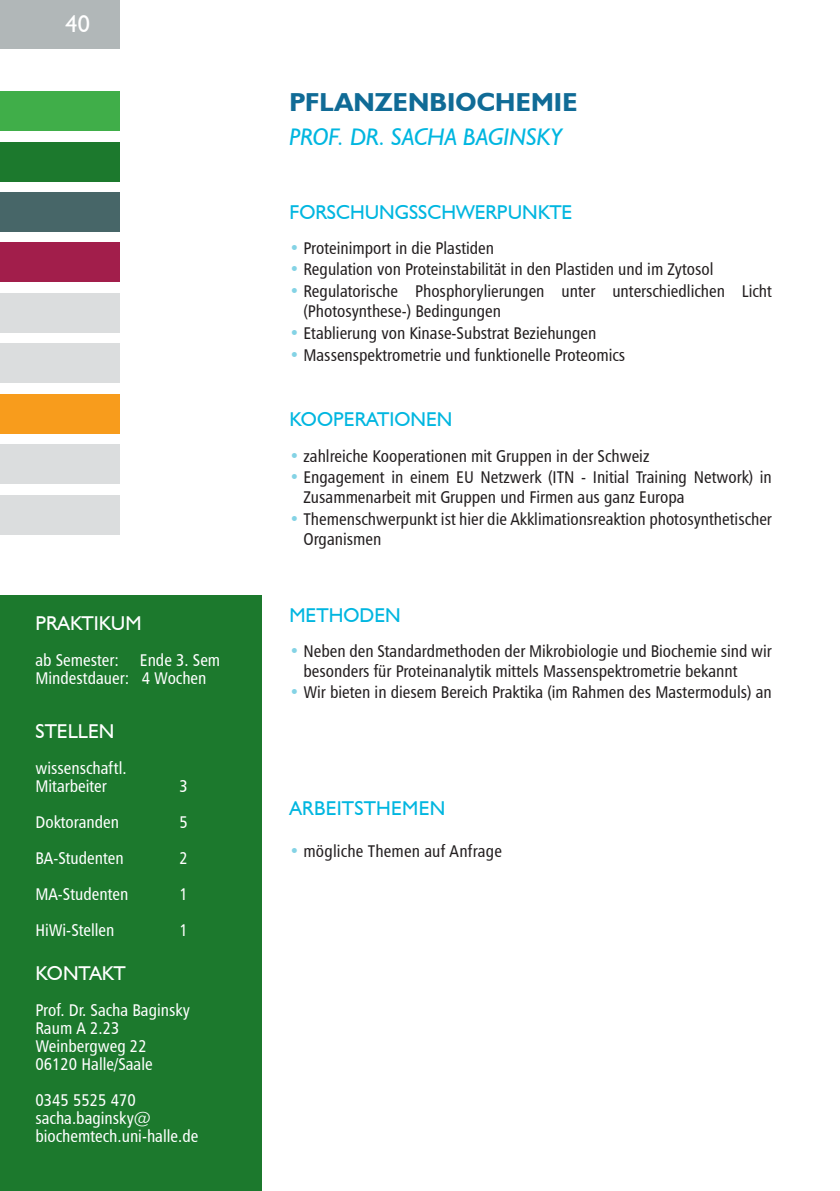
<style>
.page{position:relative;width:840px;height:1191px;background:#fff}
.page>*{position:absolute;margin:0;border:0;box-sizing:border-box;transform-origin:0 0}
.t1{font:700 26px "Humanist 521 BT";letter-spacing:.005em;color:#106b96}
.t2{font:italic 24px "Humanist 521 BT";color:#00b6e0}
.t3{font:24px "Humanist 521 BT";color:#fff}
.t4{font:20px "Humanist 521 BT";color:#00b6e0}
.t5{font:20px "Humanist 521 BT";color:#fff}
.t6{font:20px "Humanist 521 BT";letter-spacing:-.02em;color:#fff}
.t7{font:17px/20px "Humanist 777 BT Roman Condensed B";color:#231f20}
.t8{font:17px/18px "Humanist 777 BT Roman Condensed B";color:#fff}
.s1{color:#84d3e5}
</style>
<div class="page">
<div style="left:0;top:0;width:120px;height:48px;background:#b1b7b8"></div>
<div style="left:0;top:595px;width:261px;height:596px;background:#1c792d"></div>
<div style="left:0;top:293px;width:120px;height:39px;background:#dbddde"></div>
<div style="left:0;top:344px;width:120px;height:39px;background:#dbddde"></div>
<div style="left:0;top:445px;width:120px;height:39px;background:#dbddde"></div>
<div style="left:0;top:495px;width:120px;height:39px;background:#dbddde"></div>
<div style="left:0;top:91px;width:120px;height:40px;background:#40ae49"></div>
<div style="left:0;top:142px;width:120px;height:39px;background:#1c792d"></div>
<div style="left:0;top:192px;width:120px;height:39px;background:#476668"></div>
<div style="left:0;top:243px;width:120px;height:39px;background:#a21e4b"></div>
<div style="left:0;top:394px;width:120px;height:39px;background:#f89c1c"></div>
<h2 class="t3" style="left:65px;top:9px;width:26px">40</h2>
<p class="t5" style="left:35px;top:610px;width:107px">PRAKTIKUM</p>
<p class="t8" style="left:35px;top:650px;width:186px">ab Semester: Ende 3. Sem<br>Mindestdauer: 4 Wochen</p>
<p class="t5" style="left:35px;top:718px;width:81px">STELLEN</p>
<p class="t8" style="left:35px;top:758px;width:93px">wissenschaftl.<br>Mitarbeiter</p>
<p class="t8" style="left:179px;top:776px;width:10px">3</p>
<p class="t8" style="left:35px;top:812px;width:85px">Doktoranden</p>
<p class="t8" style="left:179px;top:812px;width:10px">5</p>
<p class="t8" style="left:35px;top:848px;width:90px">BA-Studenten</p>
<p class="t8" style="left:179px;top:848px;width:10px">2</p>
<p class="t8" style="left:35px;top:884px;width:94px">MA-Studenten</p>
<p class="t8" style="left:179px;top:884px;width:10px">1</p>
<p class="t8" style="left:35px;top:920px;width:80px">HiWi-Stellen</p>
<p class="t8" style="left:179px;top:920px;width:10px">1</p>
<p class="t6" style="left:35px;top:961px;width:92px">KONTAKT</p>
<p class="t8" style="left:35px;top:1001px;width:156px">Prof. Dr. Sacha Baginsky<br>Raum A 2.23<br>Weinbergweg 22<br>06120 Halle/Saale</p>
<p class="t8" style="left:35px;top:1091px;width:164px">0345 5525 470 sacha.baginsky@ biochemtech.uni-halle.de</p>
<h1 class="t1" style="left:289px;top:86px;width:289px">PFLANZENBIOCHEMIE</h1>
<h2 class="t2" style="left:289px;top:122px;width:274px">PROF. DR. SACHA BAGINSKY</h2>
<p class="t4" style="left:289px;top:199px;width:284px">FORSCHUNGSSCHWERPUNKTE</p>
<p class="t7" style="left:289px;top:237px;width:206px"><span class="s1">•</span> Proteinimport in die Plastiden</p>
<p class="t7" style="left:289px;top:259px;width:425px"><span class="s1">•</span> Regulation von Proteinstabilität in den Plastiden und im Zytosol</p>
<p class="t7" style="left:303px;top:281px;width:469px;text-indent:-14px"><span class="s1">•</span> Regulatorische Phosphorylierungen unter unterschiedlichen Licht (Photosynthese-) Bedingungen</p>
<p class="t7" style="left:289px;top:323px;width:308px"><span class="s1">•</span> Etablierung von Kinase-Substrat Beziehungen</p>
<p class="t7" style="left:289px;top:344px;width:337px"><span class="s1">•</span> Massenspektrometrie und funktionelle Proteomics</p>
<p class="t4" style="left:289px;top:407px;width:164px">KOOPERATIONEN</p>
<p class="t7" style="left:289px;top:445px;width:361px"><span class="s1">•</span> zahlreiche Kooperationen mit Gruppen in der Schweiz</p>
<p class="t7" style="left:303px;top:467px;width:469px;text-indent:-14px"><span class="s1">•</span> Engagement in einem EU Netzwerk (ITN - Initial Training Network) in<br>Zusammenarbeit mit Gruppen und Firmen aus ganz Europa</p>
<p class="t7" style="left:303px;top:509px;width:469px;text-indent:-14px"><span class="s1">•</span> Themenschwerpunkt ist hier die Akklimationsreaktion photosynthetischer<br>Organismen</p>
<p class="t4" style="left:289px;top:602px;width:113px">METHODEN</p>
<p class="t7" style="left:303px;top:640px;width:469px;text-indent:-14px"><span class="s1">•</span> Neben den Standardmethoden der Mikrobiologie und Biochemie sind wir besonders für Proteinanalytik mittels Massenspektrometrie bekannt</p>
<p class="t7" style="left:289px;top:682px;width:483px"><span class="s1">•</span> Wir bieten in diesem Bereich Praktika (im Rahmen des Mastermoduls) an</p>
<p class="t4" style="left:289px;top:796px;width:157px">ARBEITSTHEMEN</p>
<p class="t7" style="left:289px;top:840px;width:214px"><span class="s1">•</span> mögliche Themen auf Anfrage</p>
</div>
